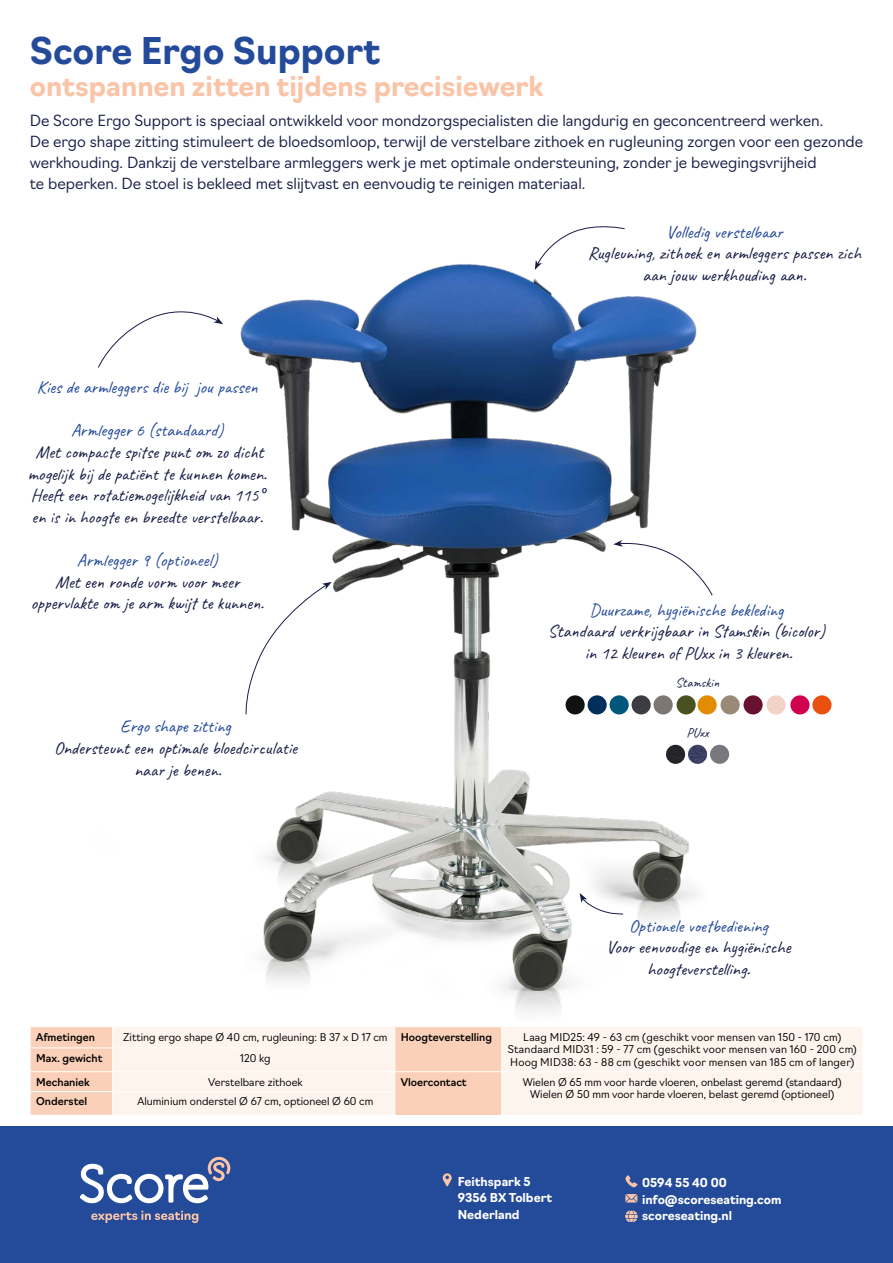
<style>
.page{position:relative;width:893px;height:1263px;background:#fff}
.page>*{position:absolute;margin:0;border:0;box-sizing:border-box;transform-origin:0 0}
.t1{font:700 36px "Navigo";color:#244a9a}
.t2{font:700 27px "Navigo";color:#f9c4a7}
.t3{font:18px/21.6px "Caveat";color:#181d45;text-align:center}
.t4{font:18px "Caveat";color:#244a9a}
.t5{font:300 15px/21px "Navigo";color:#181d45}
.t6{font:13.5px "Caveat";color:#181d45}
.t7{font:700 12px/16.5px "Navigo";color:#fff}
.t8{font:300 10.5px/12.6px "Navigo";color:#000;text-align:center}
.t9{font:300 10.5px/12.6px "Navigo";letter-spacing:.02em;color:#000;text-align:center}
.t10{font:500 10.5px "Navigo";color:#000}
</style>
<div class="page">
<img style="left:240px;top:264px;width:592px;height:749px">
<div style="left:0;top:1127px;width:893px;height:136px;background:#244a9a"></div>
<img style="left:566px;top:695px;width:19px;height:19px;border-radius:10px">
<img style="left:588px;top:695px;width:19px;height:19px;border-radius:10px">
<img style="left:610px;top:695px;width:19px;height:19px;border-radius:10px">
<img style="left:632px;top:695px;width:19px;height:19px;border-radius:10px">
<img style="left:654px;top:695px;width:19px;height:19px;border-radius:10px">
<img style="left:676px;top:695px;width:20px;height:19px;border-radius:10px">
<img style="left:698px;top:695px;width:19px;height:19px;border-radius:10px">
<img style="left:720px;top:695px;width:20px;height:19px;border-radius:10px">
<img style="left:743px;top:695px;width:20px;height:19px;border-radius:10px">
<img style="left:766px;top:695px;width:20px;height:19px;border-radius:10px">
<img style="left:790px;top:695px;width:19px;height:19px;border-radius:10px">
<img style="left:812px;top:695px;width:19px;height:19px;border-radius:10px">
<img style="left:666px;top:745px;width:19px;height:19px;border-radius:10px">
<img style="left:688px;top:745px;width:19px;height:19px;border-radius:10px">
<img style="left:710px;top:745px;width:19px;height:19px;border-radius:10px">
<svg style="left:98px;top:311px;width:125px;height:57px"></svg>
<svg style="left:535px;top:226px;width:90px;height:44px"></svg>
<svg style="left:613px;top:539px;width:100px;height:57px"></svg>
<svg style="left:580px;top:893px;width:44px;height:22px"></svg>
<svg style="left:245px;top:582px;width:87px;height:133px"></svg>
<svg style="left:30px;top:1027px;width:832px;height:88px;background:#fdece2"></svg>
<hr style="left:395px;top:1071px;width:107px;height:1px;background:#fff">
<hr style="left:502px;top:1071px;width:361px;height:1px;background:#fff">
<hr style="left:394px;top:1027px;width:1px;height:45px;background:#fff">
<hr style="left:501px;top:1027px;width:1px;height:44px;background:#fff">
<hr style="left:394px;top:1072px;width:1px;height:43px;background:#fff">
<hr style="left:501px;top:1072px;width:1px;height:43px;background:#fff">
<svg style="left:91px;top:1211px;width:107px;height:12px"></svg>
<svg style="left:80px;top:1156px;width:151px;height:47px"></svg>
<svg style="left:443px;top:1173px;width:9px;height:13px"></svg>
<svg style="left:625px;top:1175px;width:12px;height:12px"></svg>
<svg style="left:625px;top:1194px;width:12px;height:8px"></svg>
<svg style="left:625px;top:1210px;width:12px;height:12px"></svg>
<h1 class="t1" style="left:30px;top:23px;width:352px">Score Ergo Support</h1>
<h2 class="t2" style="left:30px;top:65px;width:515px">ontspannen zitten tijdens precisiewerk</h2>
<p class="t5" style="left:30px;top:109px;width:835px">De Score Ergo Support is speciaal ontwikkeld voor mondzorgspecialisten die langdurig en geconcentreerd werken.<br>De ergo shape zitting stimuleert de bloedsomloop, terwijl de verstelbare zithoek en rugleuning zorgen voor een gezonde werkhouding. Dankzij de verstelbare armleggers werk je met optimale ondersteuning, zonder je bewegingsvrijheid<br>te beperken. De stoel is bekleed met slijtvast en eenvoudig te reinigen materiaal.</p>
<p class="t4" style="left:666px;top:220px;width:118px">Volledig verstelbaar</p>
<p class="t3" style="left:588px;top:242px;width:275px">Rugleuning, zithoek en armleggers passen zich aan jouw werkhouding aan.</p>
<p class="t4" style="left:37px;top:376px;width:222px">Kies de armleggers die bij jou passen</p>
<p class="t4" style="left:71px;top:419px;width:154px">Armlegger 6 (standaard)</p>
<p class="t3" style="left:28px;top:441px;width:240px">Met compacte spitse punt om zo dicht mogelijk bij de patiënt te kunnen komen.<br>Heeft een rotatiemogelijkheid van 115° en is in hoogte en breedte verstelbaar.</p>
<p class="t4" style="left:77px;top:549px;width:142px">Armlegger 9 (optioneel)</p>
<p class="t3" style="left:31px;top:571px;width:235px">Met een ronde vorm voor meer oppervlakte om je arm kwijt te kunnen.</p>
<p class="t4" style="left:120px;top:715px;width:112px">Ergo shape zitting</p>
<p class="t3" style="left:54px;top:737px;width:245px">Ondersteunt een optimale bloedcirculatie naar je benen.</p>
<p class="t4" style="left:589px;top:598px;width:196px">Duurzame, hygiënische bekleding</p>
<p class="t3" style="left:548px;top:620px;width:279px">Standaard verkrijgbaar in Stamskin (bicolor) in 12 kleuren of PUxx in 3 kleuren.</p>
<p class="t6" style="left:675px;top:674px;width:45px">Stamskin</p>
<p class="t6" style="left:686px;top:724px;width:24px">PUxx</p>
<p class="t4" style="left:629px;top:914px;width:140px">Optionele voetbediening</p>
<p class="t3" style="left:606px;top:936px;width:186px">Voor eenvoudige en hygiënische hoogteverstelling.</p>
<p class="t10" style="left:36px;top:1028px;width:60px">Afmetingen</p>
<p class="t8" style="left:123px;top:1029px;width:266px">Zitting ergo shape Ø 40 cm, rugleuning: B 37 x D 17 cm</p>
<p class="t10" style="left:36px;top:1050px;width:68px">Max. gewicht</p>
<p class="t8" style="left:240px;top:1051px;width:32px">120 kg</p>
<p class="t10" style="left:36px;top:1073px;width:55px">Mechaniek</p>
<p class="t8" style="left:208px;top:1074px;width:96px">Verstelbare zithoek</p>
<p class="t10" style="left:36px;top:1093px;width:53px">Onderstel</p>
<p class="t8" style="left:137px;top:1094px;width:238px">Aluminium onderstel Ø 67 cm, optioneel Ø 60 cm</p>
<p class="t10" style="left:401px;top:1028px;width:93px">Hoogteverstelling</p>
<p class="t9" style="left:508px;top:1029px;width:350px">Laag MID25: 49 - 63 cm (geschikt voor mensen van 150 - 170 cm)<br>Standaard MID31 : 59 - 77 cm (geschikt voor mensen van 160 - 200 cm)<br>Hoog MID38: 63 - 88 cm (geschikt voor mensen van 185 cm of langer)</p>
<p class="t10" style="left:401px;top:1073px;width:67px">Vloercontact</p>
<p class="t8" style="left:523px;top:1074px;width:321px">Wielen Ø 65 mm voor harde vloeren, onbelast geremd (standaard)<br>Wielen Ø 50 mm voor harde vloeren, belast geremd (optioneel)</p>
<p class="t7" style="left:458px;top:1172px;width:96px">Feithspark 5<br>9356 BX Tolbert<br>Nederland</p>
<p class="t7" style="left:642px;top:1173px;width:141px">0594 55 40 00 info@scoreseating.com scoreseating.nl</p>
</div>
